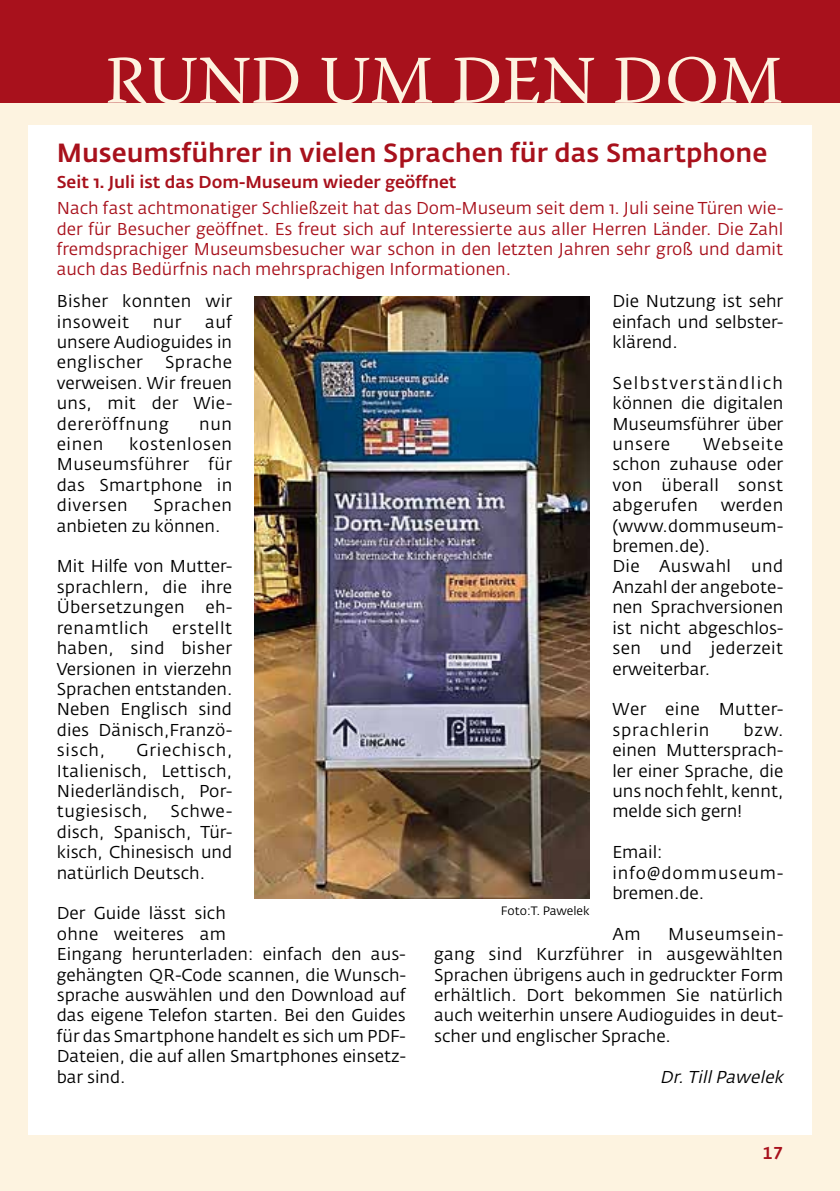
<style>
.page{position:relative;width:840px;height:1191px;background:#fff}
.page>*{position:absolute;margin:0;border:0;box-sizing:border-box;transform-origin:0 0}
.t1{font:68px "Warnock Pro";letter-spacing:.015em;color:#fdf3e0}
.t2{font:500 26px "Fedra Sans Alt Std";color:#a8111c}
.t3{font:17px/20.4px "Fedra Sans Alt Std";color:#000;text-align:justify}
.t4{font:17px/20.4px "Fedra Sans Alt Std";color:#a8111c;text-align:justify}
.t5{font:500 17px "Fedra Sans Alt Std";color:#a8111c}
.t6{font:17px/20.4px "Fedra Sans Alt Std";letter-spacing:.045em;color:#000}
.t7{font:17px/20.4px "Fedra Sans Alt Std";letter-spacing:.035em;color:#000}
.t8{font:italic 17px "Fedra Sans Alt Std";color:#000}
.t9{font:500 17px "Fedra Mono";color:#a8111c}
.t10{font:12px "Fedra Sans Alt Std";color:#000}
</style>
<div class="page">
<div style="left:0;top:0;width:839px;height:1191px;background:#fdf3e0"></div>
<div style="left:0;top:0;width:839px;height:102px;background:#a8111c"></div>
<div style="left:28px;top:125px;width:783px;height:1009px;background:#fff"></div>
<img style="left:255px;top:296px;width:334px;height:603px">
<h1 class="t1" style="left:105px;top:39px;width:678px">RUND UM DEN DOM</h1>
<h2 class="t2" style="left:57px;top:137px;width:711px">Museumsführer in vielen Sprachen für das Smartphone</h2>
<p class="t5" style="left:57px;top:172px;width:401px">Seit 1. Juli ist das Dom-Museum wieder geöffnet</p>
<p class="t4" style="left:57px;top:198px;width:727px">Nach fast achtmonatiger Schließzeit hat das Dom-Museum seit dem 1. Juli seine Türen wie&shy;der für Besucher geöffnet. Es freut sich auf Interessierte aus aller Herren Länder. Die Zahl fremdsprachiger Museumsbesucher war schon in den letzten Jahren sehr groß und damit auch das Bedürfnis nach mehrsprachigen Informationen.</p>
<p class="t3" style="left:57px;top:291px;width:177px">Bisher konnten wir insoweit</p>
<p class="t3" style="left:612px;top:291px;width:172px">Die Nutzung ist sehr einfach und selbster&shy;klärend.</p>
<p class="t3" style="left:612px;top:373px;width:172px">Selbstverständlich können die digitalen Museumsführer über unsere</p>
<p class="t3" style="left:57px;top:311px;width:177px;text-indent:148px">auf unsere Audioguides in englischer</p>
<p class="t3" style="left:153px;top:311px;width:30px">nur</p>
<p class="t3" style="left:57px;top:352px;width:177px;text-indent:108px">Sprache verweisen. Wir freuen uns, mit der Wie&shy;dereröffnung</p>
<p class="t3" style="left:199px;top:413px;width:34px">nun</p>
<p class="t3" style="left:57px;top:434px;width:48px">einen</p>
<p class="t3" style="left:612px;top:434px;width:172px;text-indent:91px">Webseite schon zuhause oder von überall sonst abgerufen</p>
<p class="t3" style="left:57px;top:434px;width:177px;text-indent:72px">kostenlosen Museumsführer für das Smartphone in diversen</p>
<p class="t3" style="left:57px;top:495px;width:177px;text-indent:96px">Sprachen anbieten zu können.</p>
<p class="t3" style="left:57px;top:556px;width:177px">Mit Hilfe von Mutter&shy;sprachlern, die ihre Übersetzungen eh&shy;renamtlich</p>
<p class="t3" style="left:612px;top:495px;width:172px;text-align:left;text-indent:108px">werden (www.dommuseum&shy;bremen.de).<br>Die Auswahl und<br>Anzahl der angebote&shy;nen Sprachversionen ist nicht abgeschlos&shy;sen und jederzeit erweiterbar.</p>
<p class="t7" style="left:612px;top:699px;width:172px">Wer eine Mutter&shy;sprachlerin</p>
<p class="t3" style="left:57px;top:617px;width:177px;text-indent:115px">erstellt haben, sind bisher Versionen in vierzehn Sprachen entstanden.<br>Neben Englisch sind dies Dänisch,Franzö&shy;sisch,</p>
<p class="t3" style="left:612px;top:719px;width:172px;text-indent:131px">bzw. einen Muttersprach&shy;ler einer Sprache, die uns noch fehlt, kennt, melde sich gern!</p>
<p class="t6" style="left:612px;top:842px;width:172px">Email: info@dommuseum&shy;bremen.de.</p>
<p class="t3" style="left:612px;top:923px;width:30px">Am</p>
<p class="t3" style="left:57px;top:740px;width:177px;text-indent:80px">Griechisch, Italienisch, Lettisch, Niederländisch, Por&shy;tugiesisch,</p>
<p class="t3" style="left:57px;top:801px;width:177px;text-indent:114px">Schwe&shy;disch, Spanisch, Tür&shy;kisch, Chinesisch und natürlich Deutsch.</p>
<p class="t3" style="left:57px;top:903px;width:350px;text-align:left">Der Guide lässt sich<br>ohne weiteres am<br>Eingang herunterladen: einfach den aus&shy;gehängten QR-Code scannen, die Wunsch&shy;sprache auswählen und den Download auf das eigene Telefon starten. Bei den Guides für das Smartphone handelt es sich um PDF-<br>Dateien, die auf allen Smartphones einsetz&shy;bar sind.</p>
<p class="t10" style="left:500px;top:903px;width:90px">Foto:T. Pawelek</p>
<p class="t3" style="left:434px;top:923px;width:350px;text-indent:234px">Museumsein&shy;gang sind Kurzführer in ausgewählten Sprachen übrigens auch in gedruckter Form erhältlich. Dort bekommen Sie natürlich auch weiterhin unsere Audioguides in deut&shy;scher und englischer Sprache.</p>
<p class="t8" style="left:659px;top:1066px;width:129px">Dr.TillPawelek</p>
<p class="t9" style="left:762px;top:1142px;width:22px">17</p>
</div>
